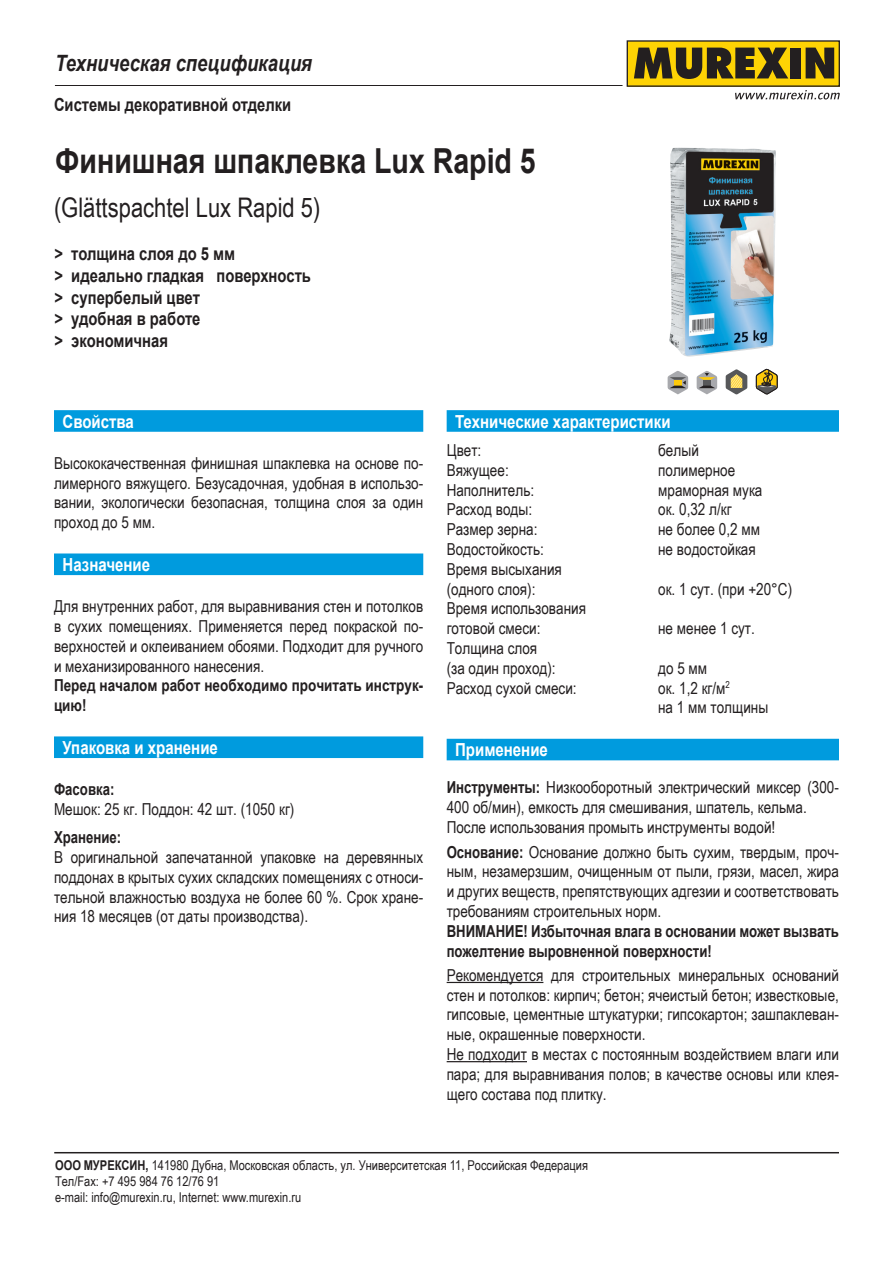
<style>
.page{position:relative;width:893px;height:1263px;background:#fff}
.page>*{position:absolute;margin:0;border:0;box-sizing:border-box;transform-origin:0 0}
.Заголовок{font:700 34.5px "Arial";color:#231f20;scale:.83 1}
.подзаголовок{font:27px "Arial Narrow";color:#231f20}
.t1{font:italic 700 22.5px "Arial";color:#231f20;scale:.82 1}
.подзаголовок-2{font:700 18px "Arial";color:#231f20;scale:.82 1}
.плашка_121{font:700 18px "Arial";color:#fff;scale:.84 1}
.текст{font:16.5px/19.8px "Arial Narrow";color:#231f20;text-align:justify}
.текст-2{font:700 16.5px/19.8px "Arial";color:#231f20;scale:.8 1}
.текст-3{font:700 16.5px/19.8px "Arial Narrow";color:#231f20}
.t2{font:13.5px/16.2px "Arial Narrow";color:#231f20}
.s1{font-family:"Arial";font-weight:700}
</style>
<div class="page">
<hr style="left:55px;top:85px;width:567px;height:1px;background:#231f20">
<hr style="left:54px;top:1152px;width:785px;height:1px;background:#231f20">
<div style="left:627px;top:41px;width:212px;height:45px;background:#fed304"></div>
<div style="left:627px;top:40px;width:213px;height:47px;border:1px solid #231f20"></div>
<svg style="left:634px;top:48px;width:154px;height:31px"></svg>
<div style="left:791px;top:48px;width:10px;height:30px;background:#231f20"></div>
<svg style="left:806px;top:48px;width:28px;height:30px"></svg>
<svg style="left:735px;top:90px;width:105px;height:10px"></svg>
<div style="left:54px;top:410px;width:369px;height:22px;background:#009bde"></div>
<div style="left:54px;top:553px;width:369px;height:22px;background:#009bde"></div>
<div style="left:54px;top:736px;width:369px;height:22px;background:#009bde"></div>
<div style="left:447px;top:410px;width:392px;height:22px;background:#009bde"></div>
<div style="left:447px;top:739px;width:392px;height:21px;background:#009bde"></div>
<hr style="left:447px;top:982px;width:96px;height:1px;background:#231f20">
<hr style="left:447px;top:1061px;width:80px;height:1px;background:#231f20">
<img style="left:669px;top:148px;width:107px;height:209px">
<svg style="left:668px;top:371px;width:20px;height:23px"></svg>
<svg style="left:697px;top:371px;width:20px;height:23px"></svg>
<svg style="left:726px;top:369px;width:21px;height:26px"></svg>
<svg style="left:755px;top:317px;width:23px;height:78px"></svg>
<h3 class="t1" style="left:55px;top:48px;width:315px">Техническая спецификация</h3>
<p class="подзаголовок-2" style="left:54px;top:91px;width:291px">Системы декоративной отделки</p>
<p class="Заголовок" style="left:55px;top:136px;width:580px">Финишная шпаклевка Lux Rapid 5</p>
<p class="подзаголовок" style="left:54px;top:188px;width:268px">(Glättspachtel Lux Rapid 5)</p>
<p class="подзаголовок-2" style="left:54px;top:241px;width:222px">&gt; толщина слоя до 5 мм</p>
<p class="подзаголовок-2" style="left:54px;top:263px;width:314px">&gt; идеально гладкая поверхность</p>
<p class="подзаголовок-2" style="left:54px;top:285px;width:179px">&gt; супербелый цвет</p>
<p class="подзаголовок-2" style="left:54px;top:306px;width:180px">&gt; удобная в работе</p>
<p class="подзаголовок-2" style="left:54px;top:328px;width:140px">&gt; экономичная</p>
<p class="плашка_121" style="left:63px;top:409px;width:87px">Свойства</p>
<p class="текст" style="left:54px;top:452px;width:371px">Высококачественная финишная шпаклевка на основе по&shy;лимерного вяжущего. Безусадочная, удобная в использо&shy;вании, экологически безопасная, толщина слоя за один проход до 5 мм.</p>
<p class="плашка_121" style="left:63px;top:552px;width:106px">Назначение</p>
<p class="текст" style="left:54px;top:596px;width:371px">Для внутренних работ, для выравнивания стен и потолков в сухих помещениях. Применяется перед покраской по&shy;верхностей и оклеиванием обоями. Подходит для ручного и механизированного нанесения.</p>
<p class="текст-3" style="left:54px;top:675px;width:371px">Перед началом работ необходимо прочитать инструк&shy;цию!</p>
<p class="плашка_121" style="left:63px;top:735px;width:187px">Упаковка и хранение</p>
<p class="текст-2" style="left:54px;top:779px;width:77px">Фасовка:</p>
<p class="текст" style="left:54px;top:798px;width:242px">Мешок: 25 кг. Поддон: 42 шт. (1050 кг)</p>
<p class="текст-2" style="left:54px;top:828px;width:86px">Хранение:</p>
<p class="текст" style="left:54px;top:847px;width:371px">В оригинальной запечатанной упаковке на деревянных поддонах в крытых сухих складских помещениях с относи&shy;тельной влажностью воздуха не более 60 %. Срок хране&shy;ния 18 месяцев (от даты производства).</p>
<p class="плашка_121" style="left:455px;top:409px;width:258px">Технические характеристики</p>
<p class="текст" style="left:447px;top:440px;width:36px">Цвет:</p>
<p class="текст" style="left:658px;top:440px;width:42px">белый</p>
<p class="текст" style="left:447px;top:459px;width:64px">Вяжущее:</p>
<p class="текст" style="left:658px;top:459px;width:79px">полимерное</p>
<p class="текст" style="left:447px;top:479px;width:89px">Наполнитель:</p>
<p class="текст" style="left:658px;top:479px;width:106px">мраморная мука</p>
<p class="текст" style="left:447px;top:499px;width:87px">Расход воды:</p>
<p class="текст" style="left:658px;top:499px;width:75px">ок. 0,32 л/кг</p>
<p class="текст" style="left:447px;top:519px;width:92px">Размер зерна:</p>
<p class="текст" style="left:658px;top:519px;width:103px">не более 0,2 мм</p>
<p class="текст" style="left:447px;top:539px;width:99px">Водостойкость:</p>
<p class="текст" style="left:658px;top:539px;width:99px">не водостойкая</p>
<p class="текст" style="left:447px;top:558px;width:117px">Время высыхания</p>
<p class="текст" style="left:447px;top:578px;width:90px">(одного слоя):</p>
<p class="текст" style="left:658px;top:578px;width:135px">ок. 1 сут. (при +20°С)</p>
<p class="текст" style="left:447px;top:598px;width:141px">Время использования</p>
<p class="текст" style="left:447px;top:618px;width:95px">готовой смеси:</p>
<p class="текст" style="left:658px;top:618px;width:98px">не менее 1 сут.</p>
<p class="текст" style="left:447px;top:638px;width:92px">Толщина слоя</p>
<p class="текст" style="left:447px;top:657px;width:110px">(за один проход):</p>
<p class="текст" style="left:658px;top:657px;width:51px">до 5 мм</p>
<p class="текст" style="left:447px;top:677px;width:132px">Расход сухой смеси:</p>
<p class="текст" style="left:658px;top:677px;width:73px">ок. 1,2 кг/м<sup>2</sup></p>
<p class="текст" style="left:658px;top:697px;width:112px">на 1 мм толщины</p>
<p class="плашка_121" style="left:455px;top:737px;width:112px">Применение</p>
<p class="текст" style="left:447px;top:777px;width:394px"><span class="s1">Инструменты:</span> Низкооборотный электрический миксер (300-<br>400 об/мин), емкость для смешивания, шпатель, кельма.</p>
<p class="текст" style="left:447px;top:816px;width:330px">После использования промыть инструменты водой!</p>
<p class="текст" style="left:447px;top:841px;width:394px"><span class="s1">Основание:</span> Основание должно быть сухим, твердым, проч&shy;ным, незамерзшим, очищенным от пыли, грязи, масел, жира и других веществ, препятствующих адгезии и соответствовать требованиям строительных норм.</p>
<p class="текст-2" style="left:447px;top:921px;width:492px">ВНИМАНИЕ! Избыточная влага в основании может вызвать пожелтение выровненной поверхности!</p>
<p class="текст" style="left:447px;top:964px;width:394px">Рекомендуется для строительных минеральных оснований стен и потолков: кирпич; бетон; ячеистый бетон; известковые, гипсовые, цементные штукатурки; гипсокартон; зашпаклеван&shy;ные, окрашенные поверхности.</p>
<p class="текст" style="left:447px;top:1043px;width:394px">Не подходит в местах с постоянным воздействием влаги или пара; для выравнивания полов; в качестве основы или клея&shy;щего состава под плитку.</p>
<p class="t2" style="left:55px;top:1156px;width:534px"><span class="s1">ООО МУРЕКСИН,</span> 141980 Дубна, Московская область, ул. Университетская 11, Российская Федерация<br>Тел/Fax: +7 495 984 76 12/76 91<br>e-mail: info@murexin.ru, Internet: www.murexin.ru</p>
</div>
